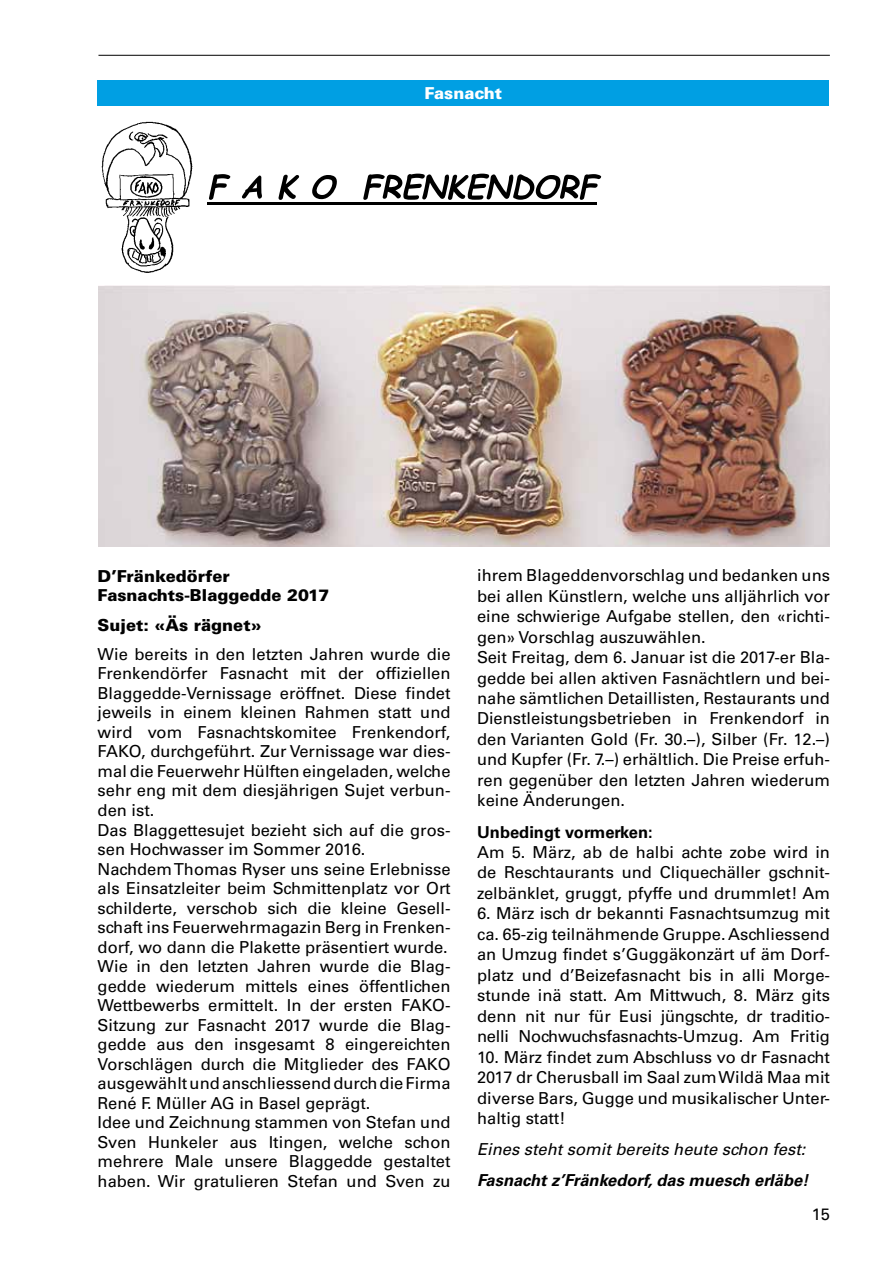
<style>
.page{position:relative;width:893px;height:1263px;background:#fff}
.page>*{position:absolute;margin:0;border:0;box-sizing:border-box;transform-origin:0 0}
.t1{font:16.5px/19.5px "Univers";color:#000;text-align:justify}
.t2{font:900 16.5px/19.5px "Univers";color:#000}
.t3{font:italic 16.5px "Univers";color:#000}
.t4{font:italic 700 16.5px "Univers";color:#000}
.t5{font:700 16.5px "Univers";color:#000}
.t6{font:900 16.5px "Univers";color:#fff}
</style>
<div class="page">
<hr style="left:98px;top:55px;width:732px;height:1px;background:#000">
<div style="left:98px;top:81px;width:731px;height:25px;background:#009fe3"></div>
<img style="left:101px;top:121px;width:92px;height:152px">
<svg style="left:209px;top:174px;width:21px;height:26px"></svg>
<svg style="left:242px;top:176px;width:20px;height:23px"></svg>
<svg style="left:278px;top:175px;width:21px;height:25px"></svg>
<svg style="left:312px;top:175px;width:25px;height:24px"></svg>
<svg style="left:363px;top:174px;width:238px;height:26px"></svg>
<hr style="left:207px;top:202px;width:390px;height:3px;background:#000">
<img style="left:99px;top:286px;width:730px;height:260px">
<p class="t6" style="left:424px;top:83px;width:79px">Fasnacht</p>
<p class="t2" style="left:98px;top:566px;width:233px">D’Fränkedörfer<br>Fasnachts-Blaggedde 2017</p>
<p class="t2" style="left:98px;top:615px;width:166px">Sujet: «Äs rägnet»</p>
<p class="t1" style="left:98px;top:644px;width:354px;text-align:left">Wie bereits in den letzten Jahren wurde die Frenkendörfer Fasnacht mit der offiziellen Blaggedde-Vernissage eröffnet. Diese findet jeweils in einem kleinen Rahmen statt und wird vom Fasnachtskomitee Frenkendorf, FAKO, durchgeführt. Zur Vernissage war dies&shy;mal die Feuerwehr Hülften eingeladen, welche sehr eng mit dem diesjährigen Sujet verbun&shy;den ist.<br>Das Blaggettesujet bezieht sich auf die gros&shy;sen Hochwasser im Sommer 2016.<br>Nachdem Thomas Ryser uns seine Erlebnisse als Einsatzleiter beim Schmittenplatz vor Ort schilderte, verschob sich die kleine Gesell&shy;schaft ins Feuerwehrmagazin Berg in Frenken&shy;dorf, wo dann die Plakette präsentiert wurde.<br>Wie in den letzten Jahren wurde die Blag&shy;gedde wiederum mittels eines öffentlichen Wettbewerbs ermittelt. In der ersten FAKO-Sitzung zur Fasnacht 2017 wurde die Blag&shy;gedde aus den insgesamt 8 eingereichten Vorschlägen durch die Mitglieder des FAKO ausgewählt und anschliessend durch die Firma René F. Müller AG in Basel geprägt.<br>Idee und Zeichnung stammen von Stefan und Sven Hunkeler aus Itingen, welche schon mehrere Male unsere Blaggedde gestaltet haben. Wir gratulieren Stefan und Sven zu</p>
<p class="t1" style="left:477px;top:565px;width:354px;line-height:20.4px;text-align:left">ihrem Blageddenvorschlag und bedanken uns bei allen Künstlern, welche uns alljährlich vor eine schwierige Aufgabe stellen, den «richti&shy;gen» Vorschlag auszuwählen.<br>Seit Freitag, dem 6. Januar ist die 2017-er Bla&shy;gedde bei allen aktiven Fasnächtlern und bei&shy;nahe sämtlichen Detaillisten, Restaurants und Dienstleistungsbetrieben in Frenkendorf in den Varianten Gold (Fr. 30.–), Silber (Fr. 12.–) und Kupfer (Fr. 7.–) erhältlich. Die Preise erfuh&shy;ren gegenüber den letzten Jahren wiederum keine Änderungen.</p>
<p class="t5" style="left:477px;top:822px;width:177px">Unbedingt vormerken:</p>
<p class="t1" style="left:477px;top:842px;width:354px;line-height:20.4px">Am 5. März, ab de halbi achte zobe wird in de Reschtaurants und Cliquechäller gschnit&shy;zelbänklet, gruggt, pfyffe und drummlet! Am</p>
<p class="t1" style="left:477px;top:903px;width:354px;line-height:20.4px">6. März isch dr bekannti Fasnachtsumzug mit ca. 65-zig teilnähmende Gruppe. Aschliessend an Umzug findet s’Guggäkonzärt uf äm Dorf&shy;platz und d’Beizefasnacht bis in alli Morge&shy;stunde inä statt. Am Mittwuch, 8. März gits denn nit nur für Eusi jüngschte, dr traditio&shy;nelli Nochwuchsfasnachts-Umzug. Am Fritig</p>
<p class="t1" style="left:477px;top:1047px;width:354px;line-height:20.4px">10. März findet zum Abschluss vo dr Fasnacht 2017 dr Cherusball im Saal zum Wildä Maa mit diverse Bars, Gugge und musikalischer Unter&shy;haltig statt!</p>
<p class="t3" style="left:477px;top:1139px;width:330px">Eines steht somit bereits heute schon fest:</p>
<p class="t4" style="left:477px;top:1171px;width:333px">Fasnacht z’Fränkedorf, das muesch erläbe!</p>
<p class="t1" style="left:812px;top:1205px;width:20px">15</p>
</div>
